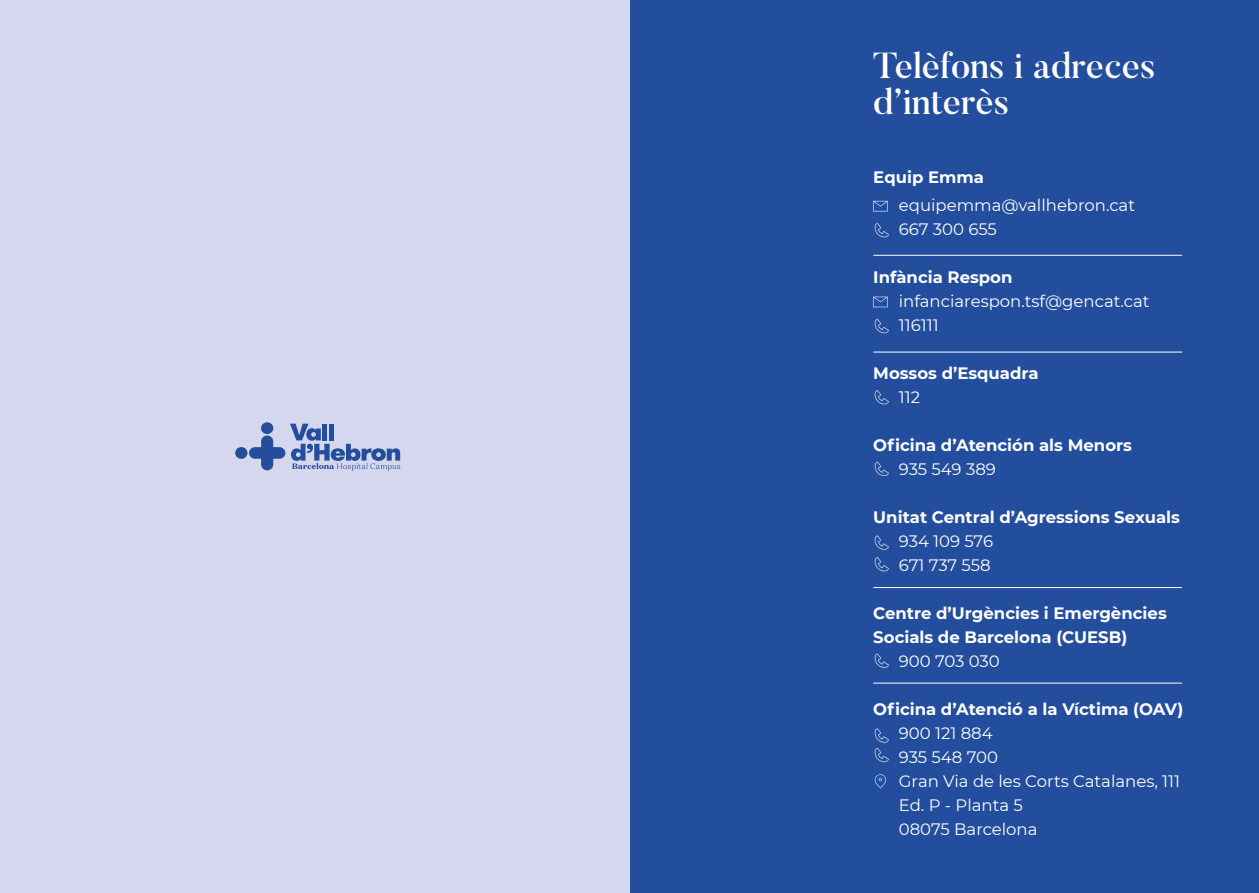
<style>
.page{position:relative;width:1259px;height:893px;background:#234e9e}
.page>*{position:absolute;margin:0;border:0;box-sizing:border-box;transform-origin:0 0}
.t1{font:500 36px/36.3px "Butler";color:#fff}
.t2{font:700 16.5px/24px "Montserrat";color:#fff}
.t3{font:16.5px/24px "Montserrat";color:#fff}
</style>
<div class="page">
<hr style="left:873px;top:255px;width:309px;height:1px;background:#fff">
<hr style="left:873px;top:352px;width:309px;height:1px;background:#fff">
<hr style="left:873px;top:587px;width:309px;height:1px;background:#fff">
<hr style="left:873px;top:683px;width:309px;height:1px;background:#fff">
<svg style="left:874px;top:319px;width:15px;height:14px"></svg>
<svg style="left:874px;top:223px;width:15px;height:14px"></svg>
<svg style="left:874px;top:390px;width:15px;height:14px"></svg>
<svg style="left:874px;top:462px;width:15px;height:14px"></svg>
<svg style="left:874px;top:535px;width:15px;height:15px"></svg>
<svg style="left:874px;top:557px;width:15px;height:14px"></svg>
<svg style="left:874px;top:653px;width:15px;height:15px"></svg>
<svg style="left:874px;top:728px;width:15px;height:34px"></svg>
<svg style="left:873px;top:297px;width:14px;height:10px"></svg>
<svg style="left:873px;top:201px;width:14px;height:11px"></svg>
<svg style="left:874px;top:774px;width:12px;height:14px"></svg>
<div style="left:0;top:0;width:629px;height:893px;background:#d5d7ee"></div>
<svg style="left:261px;top:422px;width:12px;height:12px"></svg>
<div style="left:235px;top:447px;width:12px;height:12px;background:#234e9e;border-radius:50%"></div>
<svg style="left:249px;top:424px;width:151px;height:47px"></svg>
<h1 class="t1" style="left:873px;top:48px;width:284px">Telèfons i adreces d’interès</h1>
<p class="t2" style="left:873px;top:164px;width:112px">Equip Emma</p>
<p class="t3" style="left:899px;top:193px;width:238px">equipemma@vallhebron.cat<br>667 300 655</p>
<p class="t2" style="left:873px;top:264px;width:141px">Infància Respon</p>
<p class="t3" style="left:899px;top:289px;width:252px">infanciarespon.tsf@gencat.cat<br>116111</p>
<p class="t2" style="left:873px;top:360px;width:167px">Mossos d’Esquadra</p>
<p class="t3" style="left:899px;top:385px;width:23px">112</p>
<p class="t2" style="left:873px;top:432px;width:260px">Oficina d’Atención als Menors</p>
<p class="t3" style="left:899px;top:457px;width:99px">935 549 389</p>
<p class="t2" style="left:873px;top:504px;width:308px">Unitat Central d’Agressions Sexuals</p>
<p class="t3" style="left:899px;top:529px;width:96px">934 109 576<br>671 737 558</p>
<p class="t2" style="left:873px;top:600px;width:295px">Centre d’Urgències i Emergències<br>Socials de Barcelona (CUESB)</p>
<p class="t3" style="left:899px;top:649px;width:102px">900 703 030</p>
<p class="t2" style="left:873px;top:696px;width:311px">Oficina d’Atenció a la Víctima (OAV)</p>
<p class="t3" style="left:899px;top:721px;width:283px">900 121 884<br>935 548 700<br>Gran Via de les Corts Catalanes, 111<br>Ed. P - Planta 5<br>08075 Barcelona</p>
</div>
